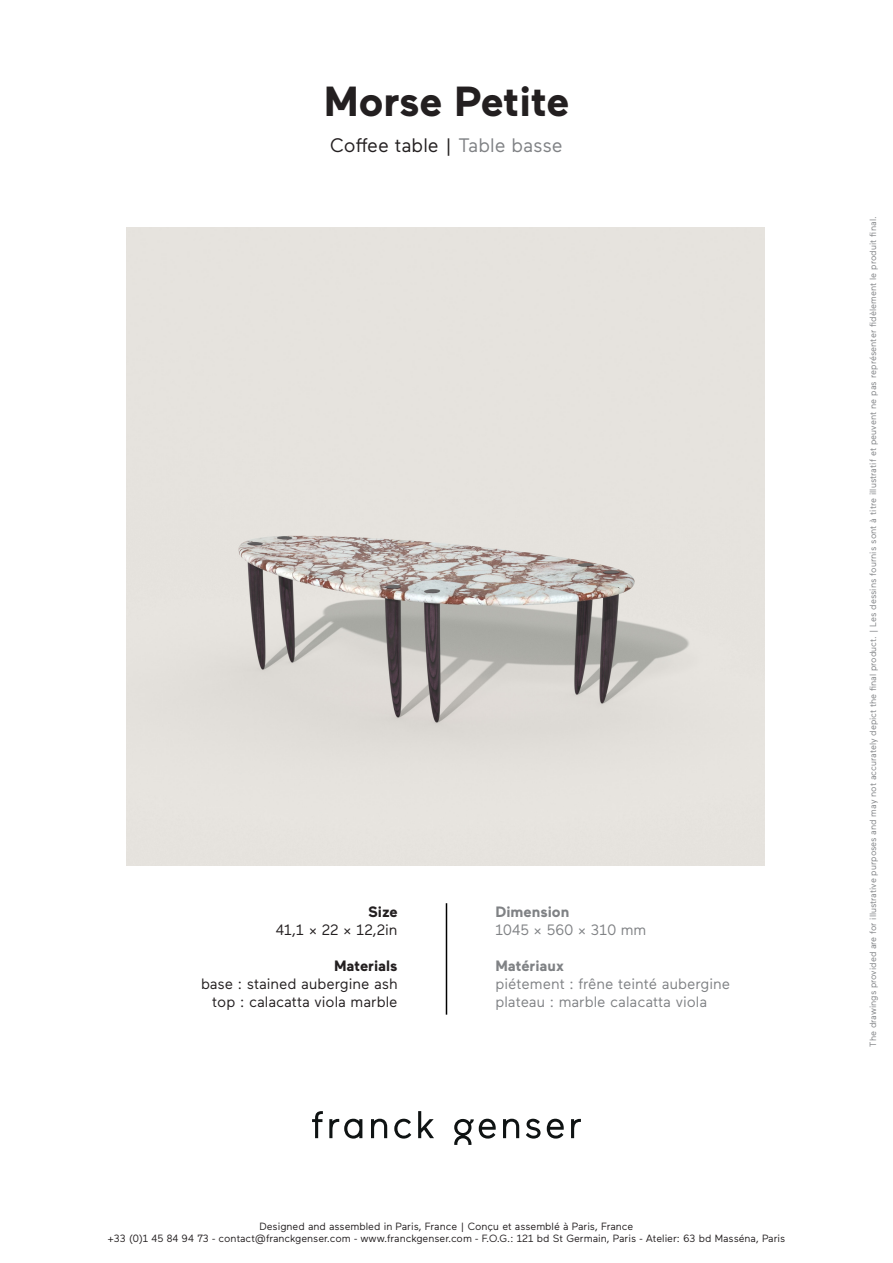
<style>
.page{position:relative;width:893px;height:1263px;background:#fff}
.page>*{position:absolute;margin:0;border:0;box-sizing:border-box;transform-origin:0 0}
.t1{font:700 42px "Maax";letter-spacing:-.005em;color:#231f20}
.t2{font:19.5px "Maax";color:#231f20}
.t3{font:15px "Maax";color:#808285}
.t4{font:15px/18px "Maax";color:#231f20;text-align:right}
.t5{font:700 15px "Maax";color:#808285}
.t6{font:700 15px "Maax";color:#231f20}
.t7{font:10.5px/12px "Maax";color:#231f20;text-align:center}
.t8{font:9px "Maax";color:#808285}
.s1{color:#808285}
</style>
<div class="page">
<svg style="left:312px;top:1111px;width:11px;height:27px"></svg>
<svg style="left:329px;top:1119px;width:33px;height:19px"></svg>
<svg style="left:371px;top:1119px;width:16px;height:19px"></svg>
<svg style="left:394px;top:1119px;width:17px;height:19px"></svg>
<svg style="left:418px;top:1111px;width:16px;height:27px"></svg>
<svg style="left:503px;top:1119px;width:16px;height:19px"></svg>
<svg style="left:526px;top:1119px;width:15px;height:19px"></svg>
<svg style="left:547px;top:1119px;width:17px;height:19px"></svg>
<svg style="left:571px;top:1119px;width:10px;height:19px"></svg>
<svg style="left:454px;top:1119px;width:42px;height:26px"></svg>
<img style="left:126px;top:228px;width:638px;height:637px">
<hr style="left:446px;top:903px;width:1px;height:112px;background:#000">
<p class="t1" style="left:324px;top:70px;width:247px">Morse Petite</p>
<p class="t2" style="left:330px;top:131px;width:234px">Coffee table | <span class="s1">Table basse</span></p>
<p class="t6" style="left:368px;top:901px;width:31px">Size</p>
<p class="t4" style="left:276px;top:920px;width:123px">41,1 x 22 x 12,2in</p>
<p class="t6" style="left:334px;top:955px;width:65px">Materials</p>
<p class="t4" style="left:201px;top:974px;width:198px">base : stained aubergine ash top : calacatta viola marble</p>
<p class="t5" style="left:495px;top:901px;width:76px">Dimension</p>
<p class="t3" style="left:495px;top:920px;width:152px">1045 x 560 x 310 mm</p>
<p class="t5" style="left:495px;top:955px;width:70px">Matériaux</p>
<p class="t3" style="left:495px;top:974px;width:236px">piétement : frêne teinté aubergine</p>
<p class="t3" style="left:495px;top:992px;width:213px">plateau : marble calacatta viola</p>
<p class="t7" style="left:108px;top:1220px;width:679px">Designed and assembled in Paris, France | Conçu et assemblé à Paris, France<br>+33 (0)1 45 84 94 73 - contact@franckgenser.com - www.franckgenser.com - F.O.G.: 121 bd St Germain, Paris - Atelier: 63 bd Masséna, Paris</p>
<p class="t8" style="left:867px;top:1046px;width:831px;rotate:-90deg">The drawings provided are for illustrative purposes and may not accurately depict the final product. | Les dessins fournis sont à titre illustratif et peuvent ne pas représenter fidèlement le produit final.</p>
</div>
